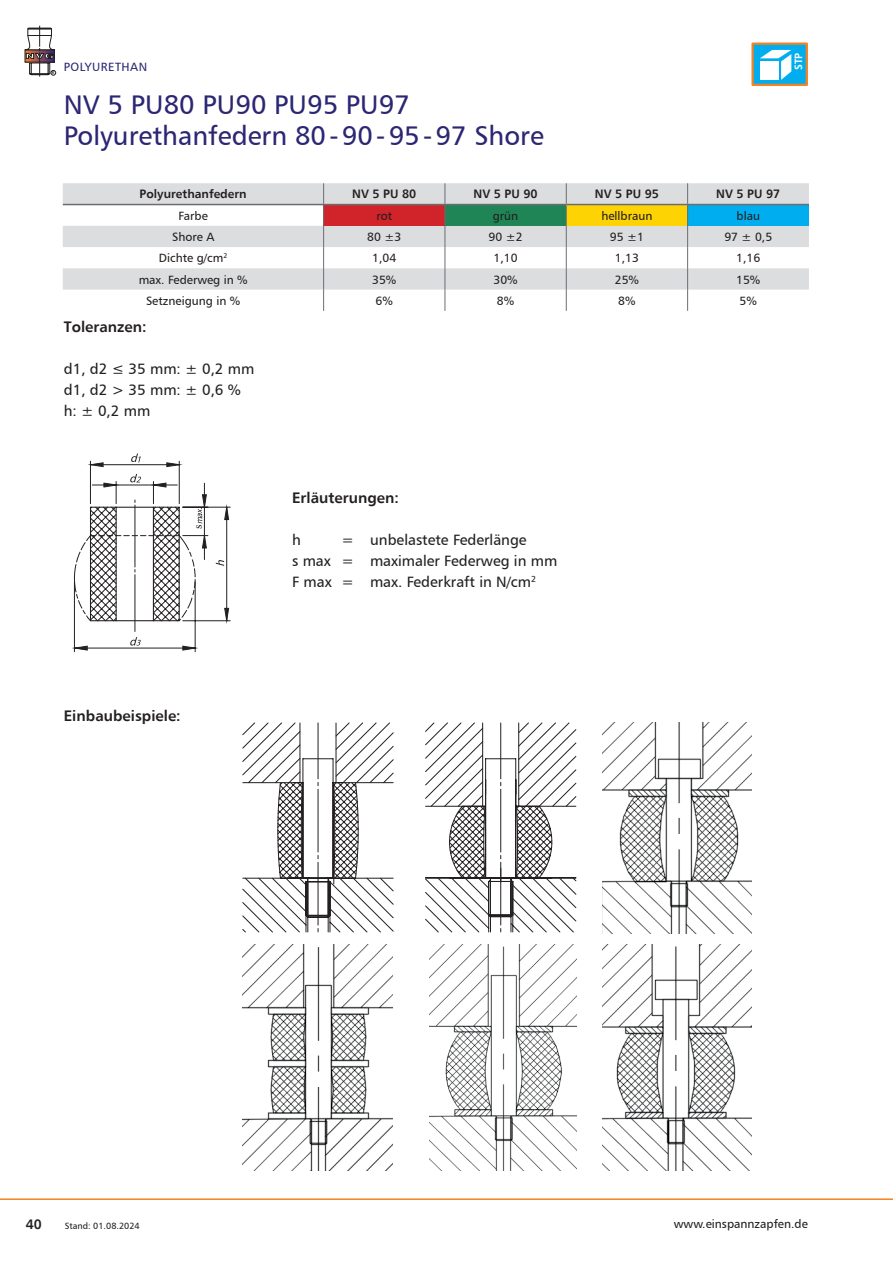
<style>
.page{position:relative;width:893px;height:1263px;background:#fff}
.page>*{position:absolute;margin:0;border:0;box-sizing:border-box;transform-origin:0 0}
.t1{font:27px "Humanist 777 BT Roman B";color:#2b2773}
.t2{font:15px/21px "Humanist 777 BT Roman B";color:#231f20}
.t3{font:15px "Humanist 777 BT Bold B";color:#231f20}
.t4{font:13.5px "Humanist 777 BT Bold B";color:#231f20}
.t5{font:12px "Humanist 777 BT Roman B";color:#231f20}
.t6{font:12px "Humanist 777 BT Bold B";color:#231f20}
.t7{font:12px "Humanist 777 BT Roman B";letter-spacing:.04em;color:#2b2773}
.t8{font:12px "Minion Pro";color:#231f20}
.t9{font:10.5px "Humanist 777 BT Bold B";color:#fff}
.t10{font:9px "Humanist 777 BT Roman B";color:#231f20}
.t11{font:4.05px "Humanist 777 BT Bold B";color:#231f20}
</style>
<div class="page">
<hr style="left:0;top:1198px;width:893px;height:2px;background:#f58220">
<svg style="left:25px;top:26px;width:31px;height:51px"></svg>
<svg style="left:63px;top:183px;width:746px;height:107px;fill:#dcdddf"></svg>
<div style="left:324px;top:205px;width:121px;height:21px;background:#d1232a"></div>
<div style="left:445px;top:205px;width:121px;height:21px;background:#1f8557"></div>
<div style="left:566px;top:205px;width:122px;height:21px;background:#fed304"></div>
<div style="left:688px;top:205px;width:121px;height:21px;background:#00aeef"></div>
<svg style="left:323px;top:183px;width:1px;height:128px"></svg>
<svg style="left:445px;top:183px;width:1px;height:128px"></svg>
<svg style="left:566px;top:183px;width:1px;height:128px"></svg>
<svg style="left:687px;top:183px;width:1px;height:128px"></svg>
<hr style="left:63px;top:204px;width:261px;height:1px;background:#6c6d70">
<hr style="left:324px;top:204px;width:121px;height:1px;background:#6c6d70">
<hr style="left:445px;top:204px;width:121px;height:1px;background:#6c6d70">
<hr style="left:566px;top:204px;width:122px;height:1px;background:#6c6d70">
<hr style="left:688px;top:204px;width:121px;height:1px;background:#6c6d70">
<svg style="left:242px;top:722px;width:335px;height:211px"></svg>
<svg style="left:74px;top:454px;width:157px;height:198px"></svg>
<img style="left:242px;top:944px;width:151px;height:227px">
<img style="left:603px;top:944px;width:148px;height:227px">
<img style="left:603px;top:723px;width:148px;height:210px">
<img style="left:429px;top:944px;width:148px;height:227px">
<div style="left:751px;top:43px;width:57px;height:43px;background:#00aeef;border:2px solid #f58220"></div>
<svg style="left:760px;top:50px;width:31px;height:30px"></svg>
<p class="t11" style="left:52px;top:70px;width:4px">R</p>
<p class="t7" style="left:64px;top:59px;width:85px">POLYURETHAN</p>
<h1 class="t1" style="left:64px;top:88px;width:348px">NV 5 PU80 PU90 PU95 PU97</h1>
<h1 class="t1" style="left:64px;top:119px;width:482px">Polyurethanfedern 80-90-95-97 Shore</h1>
<p class="t9" style="left:792px;top:70px;width:19px;rotate:-90deg">STP</p>
<p class="t6" style="left:140px;top:187px;width:109px">Polyurethanfedern</p>
<p class="t6" style="left:352px;top:187px;width:66px">NV 5 PU 80</p>
<p class="t6" style="left:474px;top:187px;width:66px">NV 5 PU 90</p>
<p class="t6" style="left:595px;top:187px;width:66px">NV 5 PU 95</p>
<p class="t6" style="left:716px;top:187px;width:66px">NV 5 PU 97</p>
<p class="t5" style="left:178px;top:208px;width:31px">Farbe</p>
<p class="t5" style="left:376px;top:208px;width:17px">rot</p>
<p class="t5" style="left:493px;top:208px;width:27px">grün</p>
<p class="t5" style="left:601px;top:208px;width:53px">hellbraun</p>
<p class="t5" style="left:736px;top:208px;width:25px">blau</p>
<p class="t5" style="left:172px;top:229px;width:44px">Shore A</p>
<p class="t5" style="left:367px;top:229px;width:36px">80 ±3</p>
<p class="t5" style="left:489px;top:229px;width:36px">90 ±2</p>
<p class="t5" style="left:610px;top:229px;width:36px">95 ±1</p>
<p class="t5" style="left:724px;top:229px;width:49px">97 ± 0,5</p>
<p class="t5" style="left:159px;top:251px;width:70px">Dichte g/cm<sup>2</sup></p>
<p class="t5" style="left:372px;top:251px;width:26px">1,04</p>
<p class="t5" style="left:494px;top:251px;width:26px">1,10</p>
<p class="t5" style="left:615px;top:251px;width:26px">1,13</p>
<p class="t5" style="left:736px;top:251px;width:26px">1,16</p>
<p class="t5" style="left:139px;top:272px;width:111px">max. Federweg in %</p>
<p class="t5" style="left:372px;top:272px;width:26px">35%</p>
<p class="t5" style="left:493px;top:272px;width:26px">30%</p>
<p class="t5" style="left:615px;top:272px;width:26px">25%</p>
<p class="t5" style="left:736px;top:272px;width:26px">15%</p>
<p class="t5" style="left:146px;top:293px;width:96px">Setzneigung in %</p>
<p class="t5" style="left:376px;top:293px;width:19px">6%</p>
<p class="t5" style="left:497px;top:293px;width:19px">8%</p>
<p class="t5" style="left:618px;top:293px;width:19px">8%</p>
<p class="t5" style="left:740px;top:293px;width:19px">5%</p>
<p class="t3" style="left:64px;top:317px;width:84px">Toleranzen:</p>
<p class="t2" style="left:64px;top:358px;width:192px">d1, d2 ≤ 35 mm: ± 0,2 mm d1, d2 &gt; 35 mm: ± 0,6 % h: ± 0,2 mm</p>
<p class="t8" style="left:190px;top:529px;width:6px;rotate:-90deg">s</p>
<p class="t3" style="left:292px;top:489px;width:108px">Erläuterungen:</p>
<p class="t2" style="left:292px;top:529px;width:10px">h</p>
<p class="t2" style="left:292px;top:529px;width:267px;text-indent:50px">= unbelastete Federlänge<br>s max = maximaler Federweg in mm<br>F max = max. Federkraft in N/cm<sup>2</sup></p>
<p class="t3" style="left:64px;top:706px;width:118px">Einbaubeispiele:</p>
<p class="t4" style="left:26px;top:1216px;width:18px">40</p>
<p class="t10" style="left:65px;top:1220px;width:77px">Stand: 01.08.2024</p>
<p class="t5" style="left:674px;top:1216px;width:136px">www.einspannzapfen.de</p>
</div>
